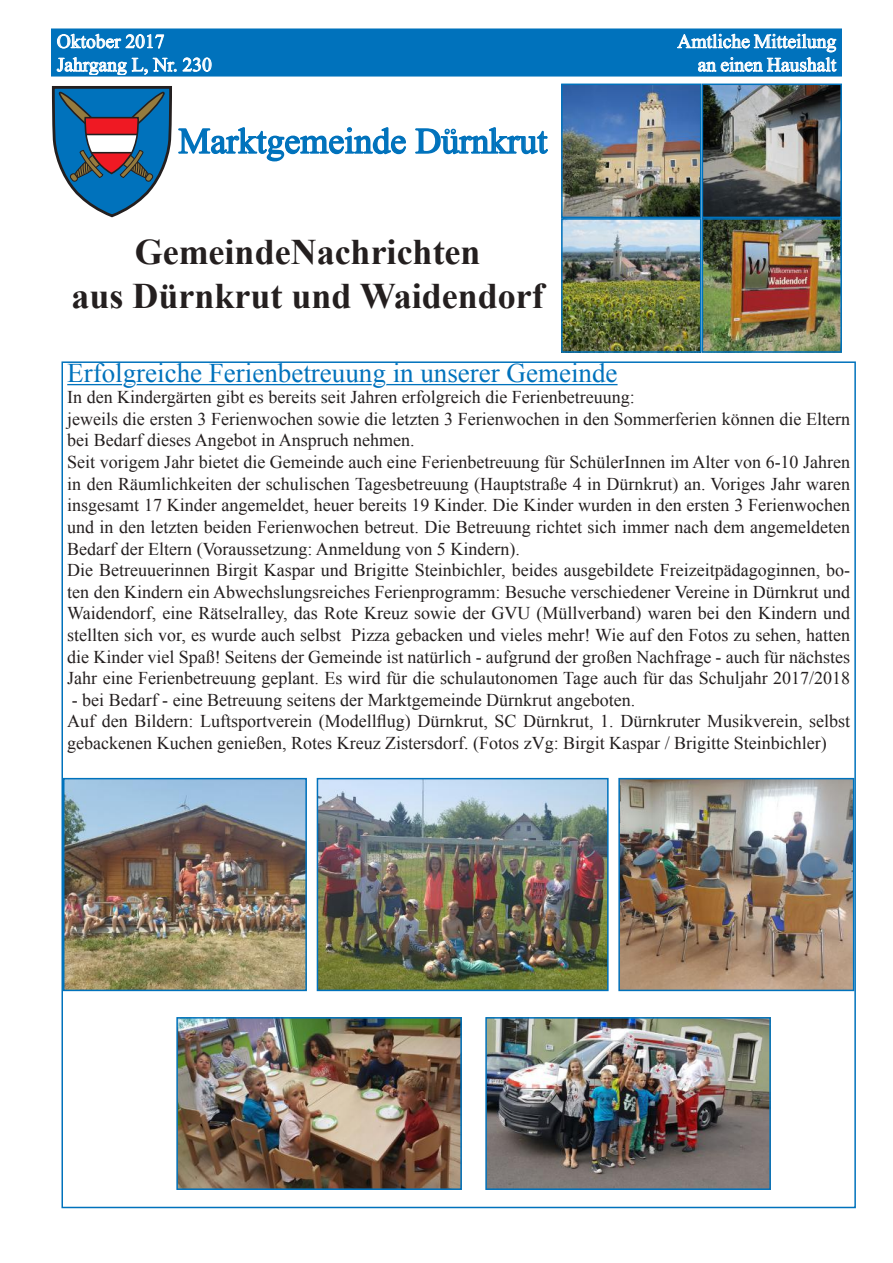
<style>
.page{position:relative;width:893px;height:1263px;background:#fff}
.page>*{position:absolute;margin:0;border:0;box-sizing:border-box;transform-origin:0 0}
.t1{font:700 36px/43.2px "Times New Roman";color:#241f1f;text-align:center}
.t2{font:36px "Times New Roman";color:#0072bc}
.t3{font:27px "Times New Roman";color:#0072bc}
.t4{font:19.5px "Times New Roman";color:#fff}
.t5{font:18px/21.6px "Times New Roman";color:#241f1f}
</style>
<div class="page">
<div style="left:52px;top:29px;width:789px;height:47px;background:#0072bc"></div>
<svg style="left:57px;top:33px;width:107px;height:16px"></svg>
<svg style="left:56px;top:57px;width:156px;height:17px"></svg>
<svg style="left:677px;top:33px;width:160px;height:39px"></svg>
<div style="left:51px;top:28px;width:791px;height:49px;border:2px solid #0072bc"></div>
<svg style="left:415px;top:127px;width:133px;height:28px"></svg>
<svg style="left:51px;top:86px;width:355px;height:132px"></svg>
<hr style="left:86px;top:134px;width:51px;height:1px;background:#241f1f">
<hr style="left:92px;top:152px;width:40px;height:1px;background:#241f1f">
<img style="left:564px;top:84px;width:275px;height:133px">
<div style="left:561px;top:84px;width:140px;height:134px;border:2px solid #0072bc"></div>
<div style="left:702px;top:84px;width:140px;height:134px;border:2px solid #0072bc"></div>
<img style="left:564px;top:219px;width:275px;height:133px">
<div style="left:561px;top:218px;width:140px;height:135px;border:2px solid #0072bc"></div>
<div style="left:702px;top:218px;width:140px;height:135px;border:2px solid #0072bc"></div>
<svg style="left:67px;top:341px;width:553px;height:45px"></svg>
<img style="left:66px;top:781px;width:238px;height:207px">
<div style="left:63px;top:778px;width:244px;height:213px;border:2px solid #0072bc"></div>
<img style="left:320px;top:781px;width:286px;height:207px">
<div style="left:317px;top:778px;width:292px;height:213px;border:2px solid #0072bc"></div>
<img style="left:621px;top:781px;width:230px;height:207px">
<div style="left:618px;top:778px;width:236px;height:213px;border:2px solid #0072bc"></div>
<img style="left:179px;top:1020px;width:280px;height:167px">
<div style="left:176px;top:1017px;width:286px;height:173px;border:2px solid #0072bc"></div>
<img style="left:488px;top:1020px;width:280px;height:167px">
<div style="left:485px;top:1017px;width:286px;height:173px;border:2px solid #0072bc"></div>
<p class="t4" style="left:57px;top:28px;width:109px">Oktober 2017</p>
<p class="t4" style="left:677px;top:28px;width:160px">Amtliche Mitteilung</p>
<p class="t4" style="left:57px;top:52px;width:157px">Jahrgang L, Nr. 230</p>
<p class="t4" style="left:698px;top:52px;width:140px">an einen Haushalt</p>
<h1 class="t2" style="left:178px;top:117px;width:370px">Marktgemeinde Dürnkrut</h1>
<h1 class="t1" style="left:71px;top:230px;width:474px">GemeindeNachrichten<br>aus Dürnkrut und Waidendorf</h1>
<h2 class="t3" style="left:67px;top:354px;width:552px">Erfolgreiche Ferienbetreuung in unserer Gemeinde</h2>
<p class="t5" style="left:67px;top:386px;width:784px">In den Kindergärten gibt es bereits seit Jahren erfolgreich die Ferienbetreuung:<br>jeweils die ersten 3 Ferienwochen sowie die letzten 3 Ferienwochen in den Sommerferien können die Eltern bei Bedarf dieses Angebot in Anspruch nehmen.<br>Seit vorigem Jahr bietet die Gemeinde auch eine Ferienbetreuung für SchülerInnen im Alter von 6-10 Jahren in den Räumlichkeiten der schulischen Tagesbetreuung (Hauptstraße 4 in Dürnkrut) an. Voriges Jahr waren insgesamt 17 Kinder angemeldet, heuer bereits 19 Kinder. Die Kinder wurden in den ersten 3 Ferienwochen und in den letzten beiden Ferienwochen betreut. Die Betreuung richtet sich immer nach dem angemeldeten Bedarf der Eltern (Voraussetzung: Anmeldung von 5 Kindern).<br>Die Betreuuerinnen Birgit Kaspar und Brigitte Steinbichler, beides ausgebildete Freizeitpädagoginnen, bo&shy;ten den Kindern ein Abwechslungsreiches Ferienprogramm: Besuche verschiedener Vereine in Dürnkrut und Waidendorf, eine Rätselralley, das Rote Kreuz sowie der GVU (Müllverband) waren bei den Kindern und stellten sich vor, es wurde auch selbst Pizza gebacken und vieles mehr! Wie auf den Fotos zu sehen, hatten die Kinder viel Spaß! Seitens der Gemeinde ist natürlich - aufgrund der großen Nachfrage - auch für nächstes Jahr eine Ferienbetreuung geplant. Es wird für die schulautonomen Tage auch für das Schuljahr 2017/2018</p>
<p class="t5" style="left:67px;top:689px;width:784px">- bei Bedarf - eine Betreuung seitens der Marktgemeinde Dürnkrut angeboten.<br>Auf den Bildern: Luftsportverein (Modellflug) Dürnkrut, SC Dürnkrut, 1. Dürnkruter Musikverein, selbst gebackenen Kuchen genießen, Rotes Kreuz Zistersdorf. (Fotos zVg: Birgit Kaspar / Brigitte Steinbichler)</p>
</div>
